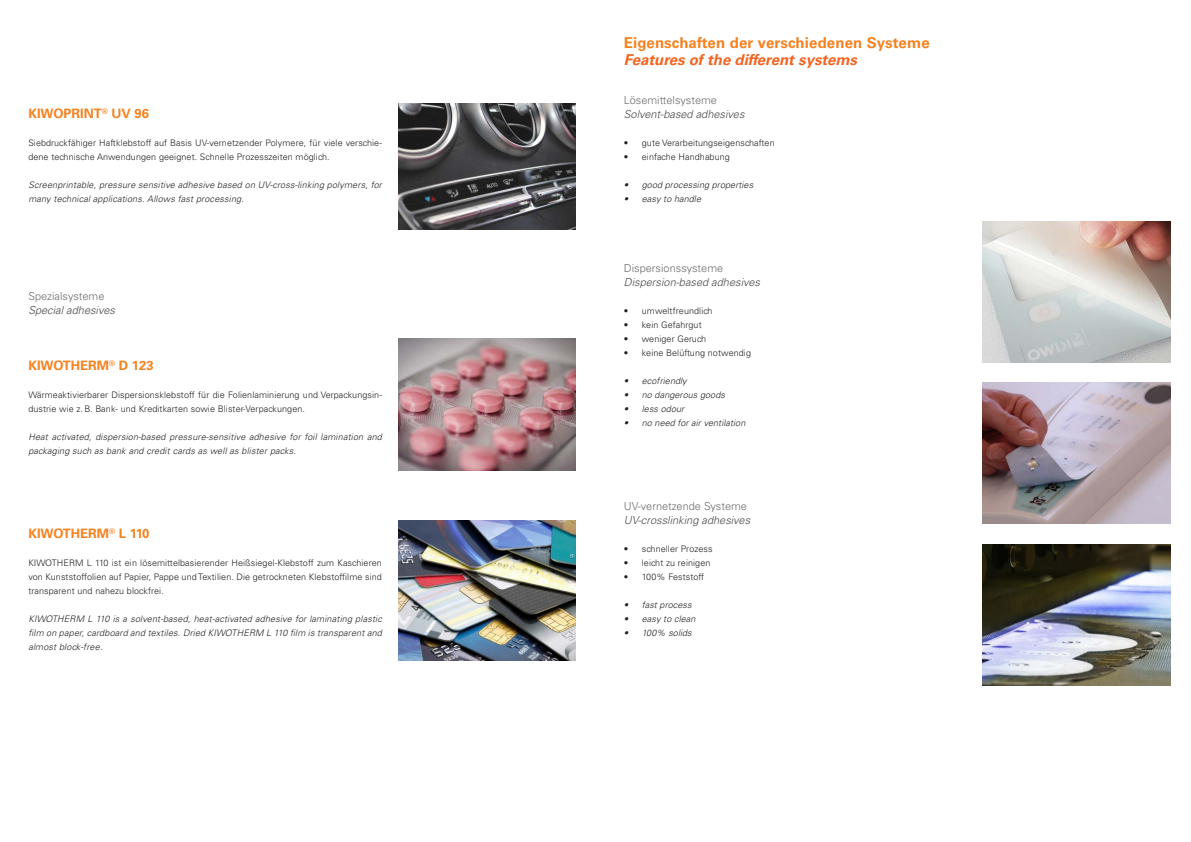
<style>
.page{position:relative;width:1191px;height:842px;background:#fff}
.page>*{position:absolute;margin:0;border:0;box-sizing:border-box;transform-origin:0 0}
.t1{font:700 15px "Univers LT Std";letter-spacing:.01em;color:#f58220}
.t2{font:italic 700 15px "Univers LT Std";color:#f36421}
.t3{font:700 13px "Univers LT Std";color:#f58220}
.t4{font:italic 300 11px "Univers LT Std";color:#4b4c4d}
.t5{font:300 11px "Univers LT Std";color:#6c6d70}
.t6{font:300 9px/14px "Univers LT Std";letter-spacing:.01em;color:#231f20}
.t7{font:italic 300 9px/14px "Univers LT Std";letter-spacing:.02em;color:#231f20}
</style>
<div class="page">
<img style="left:399px;top:339px;width:176px;height:132px">
<img style="left:399px;top:520px;width:176px;height:140px">
<img style="left:982px;top:221px;width:188px;height:142px">
<img style="left:982px;top:544px;width:188px;height:142px">
<img style="left:982px;top:382px;width:188px;height:142px">
<img style="left:399px;top:104px;width:176px;height:126px">
<h2 class="t3" style="left:28px;top:106px;width:122px">KIWOPRINT<sup>®</sup> UV 96</h2>
<p class="t6" style="left:28px;top:136px;width:355px">Siebdruckfähiger Haftklebstoff auf Basis UV-vernetzender Polymere, für viele verschie&shy;dene technische Anwendungen geeignet. Schnelle Prozesszeiten möglich.</p>
<p class="t7" style="left:28px;top:178px;width:355px">Screenprintable, pressure sensitive adhesive based on UV-cross-linking polymers, for many technical applications. Allows fast processing.</p>
<p class="t5" style="left:28px;top:289px;width:78px">Spezialsysteme</p>
<p class="t4" style="left:28px;top:303px;width:88px">Special adhesives</p>
<h2 class="t3" style="left:28px;top:358px;width:127px">KIWOTHERM<sup>®</sup> D 123</h2>
<p class="t6" style="left:28px;top:388px;width:355px">Wärmeaktivierbarer Dispersionsklebstoff für die Folienlaminierung und Verpackungsin&shy;dustrie wie z.B. Bank- und Kreditkarten sowie Blister-Verpackungen.</p>
<p class="t7" style="left:28px;top:430px;width:355px">Heat activated, dispersion-based pressure-sensitive adhesive for foil lamination and packaging such as bank and credit cards as well as blister packs.</p>
<h2 class="t3" style="left:28px;top:526px;width:123px">KIWOTHERM<sup>®</sup> L 110</h2>
<p class="t6" style="left:28px;top:556px;width:355px;text-align:justify">KIWOTHERM L 110 ist ein lösemittelbasierender Heißsiegel-Klebstoff zum Kaschieren von Kunststoffolien auf Papier, Pappe und Textilien. Die getrockneten Klebstoffilme sind transparent und nahezu blockfrei.</p>
<p class="t7" style="left:28px;top:612px;width:355px;text-align:justify">KIWOTHERM L 110 is a solvent-based, heat-activated adhesive for laminating plastic film on paper, cardboard and textiles. Dried KIWOTHERM L 110 film is transparent and almost block-free.</p>
<h1 class="t1" style="left:624px;top:34px;width:307px">Eigenschaften der verschiedenen Systeme</h1>
<h1 class="t2" style="left:624px;top:51px;width:235px">Features of the different systems</h1>
<p class="t5" style="left:624px;top:93px;width:95px">Lösemittelsysteme</p>
<p class="t4" style="left:624px;top:107px;width:122px">Solvent-based adhesives</p>
<p class="t6" style="left:624px;top:136px;width:152px">• gute Verarbeitungseigenschaften</p>
<p class="t6" style="left:624px;top:150px;width:108px">• einfache Handhabung</p>
<p class="t7" style="left:624px;top:178px;width:131px">• good processing properties</p>
<p class="t7" style="left:624px;top:192px;width:79px">• easy to handle</p>
<p class="t5" style="left:624px;top:261px;width:101px">Dispersionssysteme</p>
<p class="t4" style="left:624px;top:275px;width:138px">Dispersion-based adhesives</p>
<p class="t6" style="left:624px;top:304px;width:90px">• umweltfreundlich</p>
<p class="t6" style="left:624px;top:318px;width:79px">• kein Gefahrgut</p>
<p class="t6" style="left:624px;top:332px;width:84px">• weniger Geruch</p>
<p class="t6" style="left:624px;top:346px;width:129px">• keine Belüftung notwendig</p>
<p class="t7" style="left:624px;top:374px;width:64px">• ecofriendly</p>
<p class="t7" style="left:624px;top:388px;width:103px">• no dangerous goods</p>
<p class="t7" style="left:624px;top:402px;width:62px">• less odour</p>
<p class="t7" style="left:624px;top:416px;width:123px">• no need for air ventilation</p>
<p class="t5" style="left:624px;top:499px;width:125px">UV-vernetzende Systeme</p>
<p class="t4" style="left:624px;top:513px;width:128px">UV-crosslinking adhesives</p>
<p class="t6" style="left:624px;top:542px;width:90px">• schneller Prozess</p>
<p class="t6" style="left:624px;top:556px;width:88px">• leicht zu reinigen</p>
<p class="t6" style="left:624px;top:570px;width:82px">• 100% Feststoff</p>
<p class="t7" style="left:624px;top:598px;width:69px">• fast process</p>
<p class="t7" style="left:624px;top:612px;width:73px">• easy to clean</p>
<p class="t7" style="left:624px;top:626px;width:69px">• 100% solids</p>
</div>
